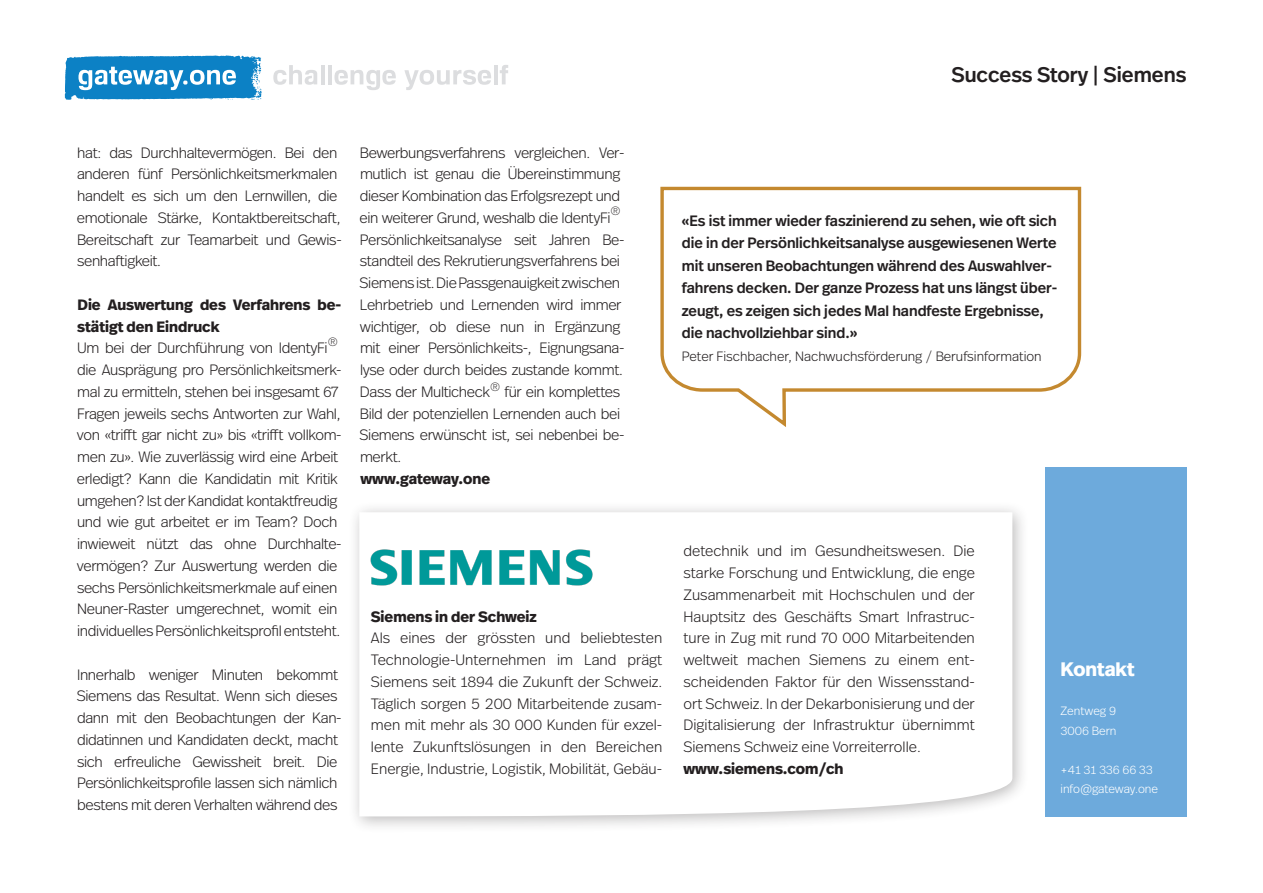
<style>
.page{position:relative;width:1263px;height:893px;background:#fff}
.page>*{position:absolute;margin:0;border:0;box-sizing:border-box;transform-origin:0 0}
.t1{font:500 21px "Real Head Pro";color:#231f20}
.t2{font:700 19.5px "Real Head Pro";color:#fff}
.t3{font:300 15px/21.8px "Real Head Pro";letter-spacing:-.02em;color:#231f20}
.t4{font:500 15px/22.5px "Real Head Pro";color:#231f20}
.t5{font:700 15px/21.8px "Real Head Pro";color:#231f20}
.t6{font:300 13.5px "Real Head Pro";color:#231f20}
.t7{font:300 12px/19.5px "Real Head Pro";color:#fff}
.t8{font:300 12px "Real Head Pro";color:#231f20}
</style>
<div class="page">
<div style="left:348px;top:501px;width:681px;height:333px;background:#231f20;opacity:.3"></div>
<svg style="left:359px;top:512px;width:653px;height:304px"></svg>
<svg style="left:65px;top:55px;width:197px;height:45px"></svg>
<div style="left:194px;top:73px;width:7px;height:9px;background:#0c81c5;border-radius:50%"></div>
<svg style="left:273px;top:65px;width:44px;height:20px"></svg>
<hr style="left:321px;top:65px;width:3px;height:19px;background:#dcdddf">
<hr style="left:328px;top:65px;width:4px;height:19px;background:#dcdddf">
<svg style="left:334px;top:70px;width:62px;height:20px"></svg>
<svg style="left:404px;top:70px;width:87px;height:20px"></svg>
<hr style="left:494px;top:65px;width:4px;height:19px;background:#dcdddf">
<svg style="left:500px;top:65px;width:8px;height:19px"></svg>
<svg style="left:660px;top:186px;width:422px;height:241px"></svg>
<div style="left:1045px;top:467px;width:141px;height:349px;background:#6daadc"></div>
<div style="left:371px;top:541px;width:237px;height:52px;background:#fff"></div>
<img style="left:371px;top:549px;width:222px;height:37px">
<h1 class="t1" style="left:951px;top:60px;width:237px">Success Story | Siemens</h1>
<p class="t3" style="left:77px;top:141px;width:266px">hat: das Durchhaltevermögen. Bei den anderen fünf Persönlichkeitsmerkmalen handelt es sich um den Lernwillen, die emotionale Stärke, Kontaktbereitschaft, Bereitschaft zur Teamarbeit und Gewis&shy;senhaftigkeit.</p>
<p class="t5" style="left:77px;top:293px;width:266px">Die Auswertung des Verfahrens be&shy;stätigt den Eindruck</p>
<p class="t3" style="left:77px;top:337px;width:252px">Um bei der Durchführung von IdentyFi</p>
<p class="t8" style="left:327px;top:333px;width:12px">®</p>
<p class="t3" style="left:77px;top:358px;width:266px">die Ausprägung pro Persönlichkeitsmerk&shy;mal zu ermitteln, stehen bei insgesamt 67<br>Fragen jeweils sechs Antworten zur Wahl, von «trifft gar nicht zu» bis «trifft vollkom&shy;men zu». Wie zuverlässig wird eine Arbeit erledigt? Kann die Kandidatin mit Kritik umgehen? Ist der Kandidat kontaktfreudig und wie gut arbeitet er im Team? Doch inwieweit nützt das ohne Durchhalte&shy;vermögen? Zur Auswertung werden die sechs Persönlichkeitsmerkmale auf einen Neuner-Raster umgerechnet, womit ein individuelles Persönlichkeitsprofil entsteht.</p>
<p class="t3" style="left:77px;top:663px;width:266px">Innerhalb weniger Minuten bekommt Siemens das Resultat. Wenn sich dieses dann mit den Beobachtungen der Kan&shy;didatinnen und Kandidaten deckt, macht sich erfreuliche Gewissheit breit. Die Persönlichkeitsprofile lassen sich nämlich bestens mit deren Verhalten während des</p>
<p class="t3" style="left:360px;top:141px;width:266px">Bewerbungsverfahrens vergleichen. Ver&shy;mutlich ist genau die Übereinstimmung dieser Kombination das Erfolgsrezept und ein weiterer Grund, weshalb die IdentyFi</p>
<p class="t8" style="left:610px;top:203px;width:12px">®</p>
<p class="t3" style="left:360px;top:228px;width:266px">Persönlichkeitsanalyse seit Jahren Be&shy;standteil des Rekrutierungsverfahrens bei Siemens ist. Die Passgenauigkeit zwischen Lehrbetrieb und Lernenden wird immer wichtiger, ob diese nun in Ergänzung mit einer Persönlichkeits-, Eignungsana&shy;lyse oder durch beides zustande kommt.<br>Dass der Multicheck<sup>®</sup> für ein komplettes Bild der potenziellen Lernenden auch bei Siemens erwünscht ist, sei nebenbei be&shy;merkt.</p>
<p class="t5" style="left:360px;top:467px;width:131px">www.gateway.one</p>
<p class="t5" style="left:371px;top:605px;width:167px">Siemens in der Schweiz</p>
<p class="t3" style="left:371px;top:626px;width:293px;text-align:justify">Als eines der grössten und beliebtesten Technologie-Unternehmen im Land prägt Siemens seit 1894 die Zukunft der Schweiz.<br>Täglich sorgen 5 200 Mitarbeitende zusam&shy;men mit mehr als 30 000 Kunden für exzel&shy;lente Zukunftslösungen in den Bereichen Energie, Industrie, Logistik, Mobilität, Gebäu-</p>
<p class="t4" style="left:682px;top:209px;width:377px">«Es ist immer wieder faszinierend zu sehen, wie oft sich die in der Persönlichkeitsanalyse ausgewiesenen Werte mit unseren Beobachtungen während des Auswahlver&shy;fahrens decken. Der ganze Prozess hat uns längst über&shy;zeugt, es zeigen sich jedes Mal handfeste Ergebnisse, die nachvollziehbar sind.»</p>
<p class="t6" style="left:682px;top:346px;width:361px">Peter Fischbacher, Nachwuchsförderung / Berufsinformation</p>
<p class="t3" style="left:683px;top:539px;width:293px;text-align:justify">detechnik und im Gesundheitswesen. Die starke Forschung und Entwicklung, die enge Zusammenarbeit mit Hochschulen und der Hauptsitz des Geschäfts Smart Infrastruc&shy;ture in Zug mit rund 70 000 Mitarbeitenden weltweit machen Siemens zu einem ent&shy;scheidenden Faktor für den Wissensstand&shy;ort Schweiz. In der Dekarbonisierung und der Digitalisierung der Infrastruktur übernimmt Siemens Schweiz eine Vorreiterrolle.</p>
<p class="t5" style="left:683px;top:757px;width:161px">www.siemens.com/ch</p>
<h2 class="t2" style="left:1060px;top:655px;width:75px">Kontakt</h2>
<p class="t7" style="left:1060px;top:700px;width:57px">Zentweg 9<br>3006 Bern</p>
<p class="t7" style="left:1060px;top:759px;width:99px">+41 31 336 66 33 info@gateway.one</p>
</div>
